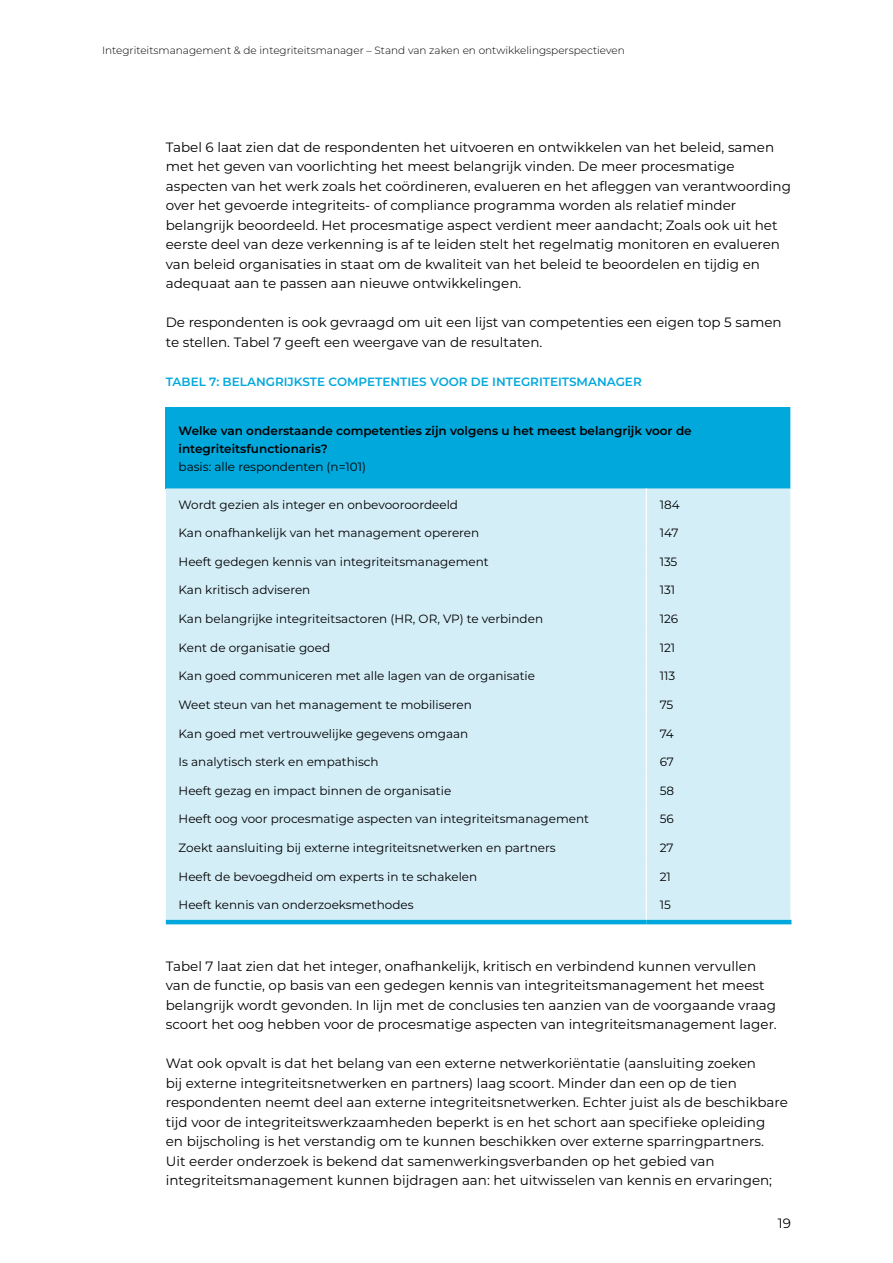
<style>
.page{position:relative;width:893px;height:1263px;background:#fff}
.page>*{position:absolute;margin:0;border:0;box-sizing:border-box;transform-origin:0 0}
.broodtekst{font:13.5px/19.5px "Montserrat";color:#000}
.tabel_brood{font:12px "Montserrat";color:#000}
.tabel_kopje_bold{font:600 12px/18px "Montserrat";color:#000}
.tabelkopje{font:600 12px "Montserrat";color:#00a8dc}
.t1{font:300 10.5px "Montserrat";color:#000}
</style>
<div class="page">
<div style="left:166px;top:407px;width:625px;height:81px;background:#00a8dc"></div>
<div style="left:166px;top:488px;width:624px;height:432px;background:#d4eef8"></div>
<hr style="left:790px;top:407px;width:1px;height:81px;background:#fff">
<svg style="left:646px;top:488px;width:1px;height:401px"></svg>
<hr style="left:646px;top:889px;width:1px;height:31px;background:#fff">
<svg style="left:790px;top:488px;width:1px;height:401px"></svg>
<hr style="left:166px;top:920px;width:480px;height:4px;background:#00a8dc">
<hr style="left:646px;top:920px;width:145px;height:4px;background:#00a8dc">
<p class="t1" style="left:102px;top:43px;width:524px">Integriteitsmanagement &amp; de integriteitsmanager – Stand van zaken en ontwikkelingsperspectieven</p>
<p class="broodtekst" style="left:166px;top:136px;width:627px">Tabel 6 laat zien dat de respondenten het uitvoeren en ontwikkelen van het beleid, samen met het geven van voorlichting het meest belangrijk vinden. De meer procesmatige aspecten van het werk zoals het coördineren, evalueren en het afleggen van verantwoording over het gevoerde integriteits- of compliance programma worden als relatief minder belangrijk beoordeeld. Het procesmatige aspect verdient meer aandacht; Zoals ook uit het eerste deel van deze verkenning is af te leiden stelt het regelmatig monitoren en evalueren van beleid organisaties in staat om de kwaliteit van het beleid te beoordelen en tijdig en adequaat aan te passen aan nieuwe ontwikkelingen.</p>
<p class="broodtekst" style="left:166px;top:312px;width:617px">De respondenten is ook gevraagd om uit een lijst van competenties een eigen top 5 samen te stellen. Tabel 7 geeft een weergave van de resultaten.</p>
<p class="tabelkopje" style="left:166px;top:373px;width:477px">TABEL 7: BELANGRIJKSTE COMPETENTIES VOOR DE INTEGRITEITSMANAGER</p>
<p class="tabel_kopje_bold" style="left:179px;top:422px;width:515px">Welke van onderstaande competenties zijn volgens u het meest belangrijk voor de integriteitsfunctionaris?</p>
<p class="tabel_brood" style="left:179px;top:459px;width:189px">basis: alle respondenten (n=101)</p>
<p class="tabel_brood" style="left:179px;top:496px;width:281px">Wordt gezien als integer en onbevooroordeeld</p>
<p class="tabel_brood" style="left:660px;top:496px;width:21px">184</p>
<p class="tabel_brood" style="left:179px;top:525px;width:302px">Kan onafhankelijk van het management opereren</p>
<p class="tabel_brood" style="left:660px;top:525px;width:20px">147</p>
<p class="tabel_brood" style="left:179px;top:553px;width:312px">Heeft gedegen kennis van integriteitsmanagement</p>
<p class="tabel_brood" style="left:660px;top:553px;width:19px">135</p>
<p class="tabel_brood" style="left:179px;top:582px;width:133px">Kan kritisch adviseren</p>
<p class="tabel_brood" style="left:660px;top:582px;width:17px">131</p>
<p class="tabel_brood" style="left:179px;top:611px;width:366px">Kan belangrijke integriteitsactoren (HR, OR, VP) te verbinden</p>
<p class="tabel_brood" style="left:660px;top:611px;width:20px">126</p>
<p class="tabel_brood" style="left:179px;top:639px;width:153px">Kent de organisatie goed</p>
<p class="tabel_brood" style="left:660px;top:639px;width:17px">121</p>
<p class="tabel_brood" style="left:179px;top:668px;width:358px">Kan goed communiceren met alle lagen van de organisatie</p>
<p class="tabel_brood" style="left:660px;top:668px;width:17px">113</p>
<p class="tabel_brood" style="left:179px;top:696px;width:295px">Weet steun van het management te mobiliseren</p>
<p class="tabel_brood" style="left:660px;top:696px;width:15px">75</p>
<p class="tabel_brood" style="left:179px;top:725px;width:291px">Kan goed met vertrouwelijke gegevens omgaan</p>
<p class="tabel_brood" style="left:660px;top:725px;width:16px">74</p>
<p class="tabel_brood" style="left:179px;top:754px;width:202px">Is analytisch sterk en empathisch</p>
<p class="tabel_brood" style="left:660px;top:754px;width:16px">67</p>
<p class="tabel_brood" style="left:179px;top:782px;width:274px">Heeft gezag en impact binnen de organisatie</p>
<p class="tabel_brood" style="left:660px;top:782px;width:16px">58</p>
<p class="tabel_brood" style="left:179px;top:811px;width:412px">Heeft oog voor procesmatige aspecten van integriteitsmanagement</p>
<p class="tabel_brood" style="left:660px;top:811px;width:16px">56</p>
<p class="tabel_brood" style="left:179px;top:839px;width:379px">Zoekt aansluiting bij externe integriteitsnetwerken en partners</p>
<p class="tabel_brood" style="left:660px;top:839px;width:15px">27</p>
<p class="tabel_brood" style="left:179px;top:868px;width:300px">Heeft de bevoegdheid om experts in te schakelen</p>
<p class="tabel_brood" style="left:660px;top:868px;width:13px">21</p>
<p class="tabel_brood" style="left:179px;top:897px;width:237px">Heeft kennis van onderzoeksmethodes</p>
<p class="tabel_brood" style="left:660px;top:897px;width:13px">15</p>
<p class="broodtekst" style="left:166px;top:955px;width:612px">Tabel 7 laat zien dat het integer, onafhankelijk, kritisch en verbindend kunnen vervullen van de functie, op basis van een gedegen kennis van integriteitsmanagement het meest belangrijk wordt gevonden. In lijn met de conclusies ten aanzien van de voorgaande vraag scoort het oog hebben voor de procesmatige aspecten van integriteitsmanagement lager.</p>
<p class="broodtekst" style="left:166px;top:1053px;width:624px">Wat ook opvalt is dat het belang van een externe netwerkoriëntatie (aansluiting zoeken<br>bij externe integriteitsnetwerken en partners) laag scoort. Minder dan een op de tien respondenten neemt deel aan externe integriteitsnetwerken. Echter juist als de beschikbare tijd voor de integriteitswerkzaamheden beperkt is en het schort aan specifieke opleiding<br>en bijscholing is het verstandig om te kunnen beschikken over externe sparringpartners.<br>Uit eerder onderzoek is bekend dat samenwerkingsverbanden op het gebied van integriteitsmanagement kunnen bijdragen aan: het uitwisselen van kennis en ervaringen;</p>
<p class="broodtekst" style="left:778px;top:1213px;width:15px">19</p>
</div>
